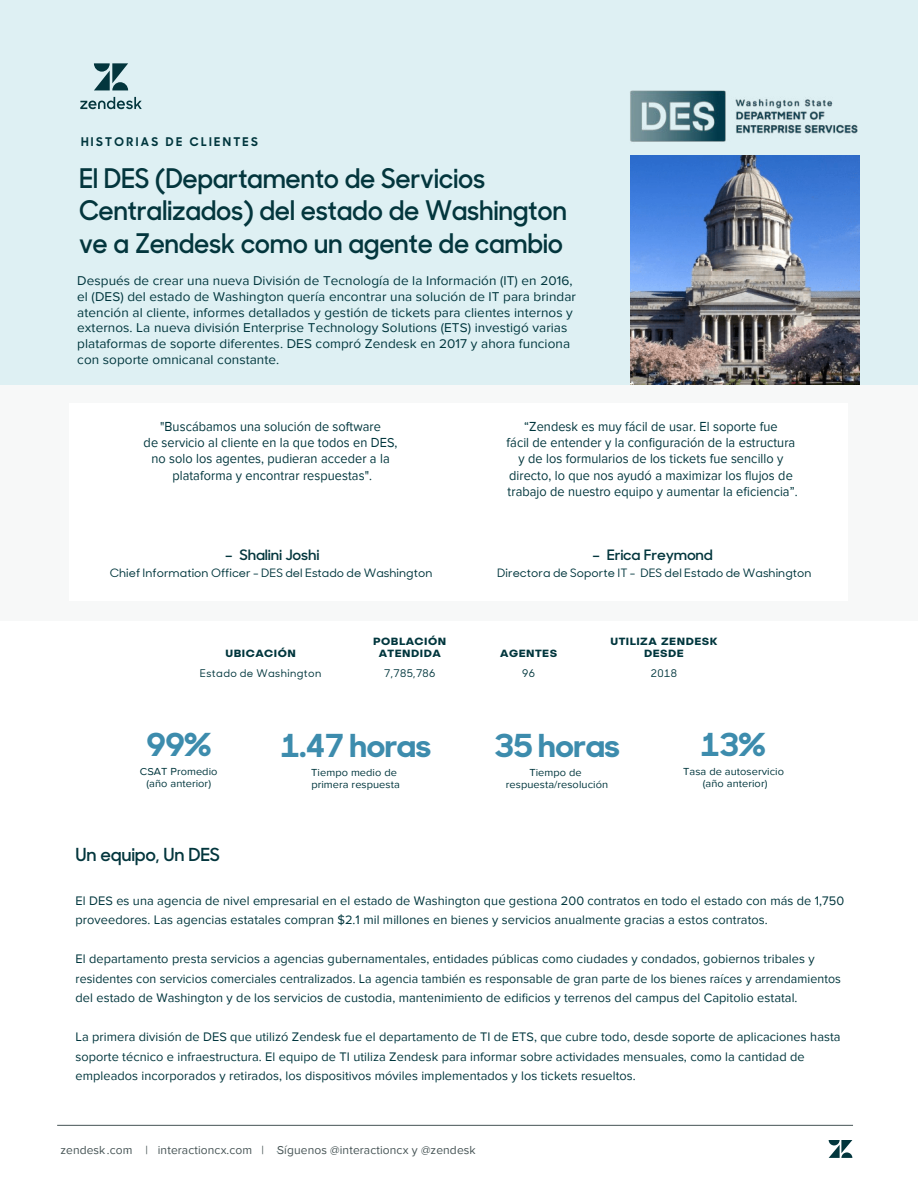
<style>
.page{position:relative;width:918px;height:1188px;background:#fff}
.page>*{position:absolute;margin:0;border:0;box-sizing:border-box;transform-origin:0 0}
.t1{font:700 31.5px "Sharp Sans Disp No 1";letter-spacing:-.015em;color:#3d8cad;scale:1.05 1}
.t2{font:600 27px/32.5px "Sharp Sans No 1";letter-spacing:-.015em;color:#03363d;scale:.96 1}
.t3{font:600 18px "Sharp Sans No 1";letter-spacing:-.015em;color:#03363d}
.t4{font:600 14.4px "Sharp Sans No 1";letter-spacing:-.015em;color:#03363d;scale:1.04 1}
.t5{font:13.5px/16.2px "Proxima Nova";letter-spacing:.005em;color:#00363d;text-align:center;scale:.94 1}
.t6{font:13.2px/15.8px "Proxima Nova";letter-spacing:.005em;color:#00363d}
.t7{font:12.75px/19.5px "Proxima Nova";letter-spacing:.005em;color:#00363d}
.t8{font:12px "Proxima Nova";letter-spacing:.01em;color:#455354}
.t9{font:700 12px "Sharp Sans No 1";letter-spacing:.2em;color:#00363d}
.t10{font:12px "Proxima Nova";color:#809a9d}
.t11{font:500 11.55px "Sharp Sans Disp No 1";letter-spacing:.005em;color:#00363d}
.t12{font:10.5px/12.6px "Proxima Nova";letter-spacing:.005em;color:#00363d;text-align:center;scale:1.05 1}
.t13{font:700 10.5px/12px "Publica Sans";letter-spacing:.04em;color:#00363d;text-align:center;scale:1.1 1}
.t14{font:500 10.5px "Sharp Sans Disp No 1";letter-spacing:.04em;color:#00363d}
</style>
<div class="page">
<div style="left:0;top:0;width:918px;height:386px;background:#def0f3"></div>
<div style="left:0;top:386px;width:918px;height:235px;background:#f7f8f8"></div>
<svg style="left:80px;top:97px;width:62px;height:12px"></svg>
<svg style="left:94px;top:63px;width:34px;height:27px"></svg>
<div style="left:70px;top:404px;width:778px;height:197px;background:#fff"></div>
<hr style="left:57px;top:1125px;width:796px;height:1px;background:#455354">
<svg style="left:829px;top:1140px;width:23px;height:18px"></svg>
<img style="left:630px;top:90px;width:229px;height:69px">
<img style="left:631px;top:156px;width:228px;height:229px">
<p class="t9" style="left:81px;top:134px;width:178px">HISTORIAS DE CLIENTES</p>
<h2 class="t2" style="left:79px;top:165px;width:510px">El DES (Departamento de Servicios<br>Centralizados) del estado de Washington ve a Zendesk como un agente de cambio</h2>
<p class="t6" style="left:77px;top:273px;width:500px">DespuÈs de crear una nueva DivisiÛn de TecnologÌa de la InformaciÛn (IT) en 2016, el (DES) del estado de Washington querÌa encontrar una soluciÛn de IT para brindar atenciÛn al cliente, informes detallados y gestiÛn de tickets para clientes internos y externos. La nueva divisiÛn Enterprise Technology Solutions (ETS) investigÛ varias plataformas de soporte diferentes. DES comprÛ Zendesk en 2017 y ahora funciona con soporte omnicanal constante.</p>
<p class="t5" style="left:144px;top:419px;width:272px">"Busc·bamos una soluciÛn de software<br>de servicio al cliente en la que todos en DES, no solo los agentes, pudieran acceder a la plataforma y encontrar respuestas".</p>
<p class="t5" style="left:507px;top:419px;width:311px">ìZendesk es muy f·cil de usar. El soporte fue<br>fácil de entender y la configuración de la estructura y de los formularios de los tickets fue sencillo y directo, lo que nos ayudó a maximizar los flujos de trabajo de nuestro equipo y aumentar la eficiencia”.</p>
<p class="t4" style="left:225px;top:549px;width:92px">ñ Shalini Joshi</p>
<p class="t11" style="left:110px;top:569px;width:324px">Chief Information Officer - DES del Estado de Washington</p>
<p class="t4" style="left:593px;top:549px;width:117px">ñ Erica Freymond</p>
<p class="t11" style="left:497px;top:569px;width:316px">Directora de Soporte IT - DES del Estado de Washington</p>
<p class="t13" style="left:226px;top:647px;width:65px">UBICACIÓN</p>
<p class="t13" style="left:373px;top:635px;width:68px">POBLACIÓN<br>ATENDIDA</p>
<p class="t13" style="left:500px;top:647px;width:53px">AGENTES</p>
<p class="t13" style="left:611px;top:635px;width:99px">UTILIZA ZENDESK<br>DESDE</p>
<p class="t14" style="left:200px;top:670px;width:123px">Estado de Washington</p>
<p class="t14" style="left:384px;top:670px;width:53px">7,785,786</p>
<p class="t14" style="left:522px;top:670px;width:14px">96</p>
<p class="t14" style="left:651px;top:670px;width:28px">2018</p>
<h1 class="t1" style="left:146px;top:727px;width:64px">99%</h1>
<p class="t12" style="left:140px;top:765px;width:75px">CSAT Promedio (aÒo anterior)</p>
<h1 class="t1" style="left:280px;top:727px;width:145px">1.47 horas</h1>
<p class="t12" style="left:311px;top:766px;width:86px;text-align:left">Tiempo medio de primera respuesta</p>
<h1 class="t1" style="left:495px;top:727px;width:121px">35 horas</h1>
<p class="t12" style="left:506px;top:766px;width:99px">Tiempo de respuesta/resoluciÛn</p>
<h1 class="t1" style="left:701px;top:727px;width:64px">13%</h1>
<p class="t12" style="left:683px;top:765px;width:98px">Tasa de autoservicio (aÒo anterior)</p>
<h3 class="t3" style="left:76px;top:847px;width:146px">Un equipo, Un DES</h3>
<p class="t7" style="left:76px;top:891px;width:770px">El DES es una agencia de nivel empresarial en el estado de Washington que gestiona 200 contratos en todo el estado con m·s de 1,750 proveedores. Las agencias estatales compran $2.1 mil millones en bienes y servicios anualmente gracias a estos contratos.</p>
<p class="t7" style="left:76px;top:950px;width:767px">El departamento presta servicios a agencias gubernamentales, entidades p˙blicas como ciudades y condados, gobiernos tribales y residentes con servicios comerciales centralizados. La agencia tambiÈn es responsable de gran parte de los bienes raÌces y arrendamientos del estado de Washington y de los servicios de custodia, mantenimiento de edificios y terrenos del campus del Capitolio estatal.</p>
<p class="t7" style="left:76px;top:1028px;width:767px">La primera divisiÛn de DES que utilizÛ Zendesk fue el departamento de TI de ETS, que cubre todo, desde soporte de aplicaciones hasta soporte tÈcnico e infraestructura. El equipo de TI utiliza Zendesk para informar sobre actividades mensuales, como la cantidad de empleados incorporados y retirados, los dispositivos mÛviles implementados y los tickets resueltos.</p>
<p class="t8" style="left:60px;top:1144px;width:417px">zendesk.com | interactioncx.com | SÌguenos @interactioncx y @zendesk</p>
<p class="t10" style="left:126px;top:1143px;width:4px">.</p>
<p class="t10" style="left:276px;top:1143px;width:4px">.</p>
</div>
